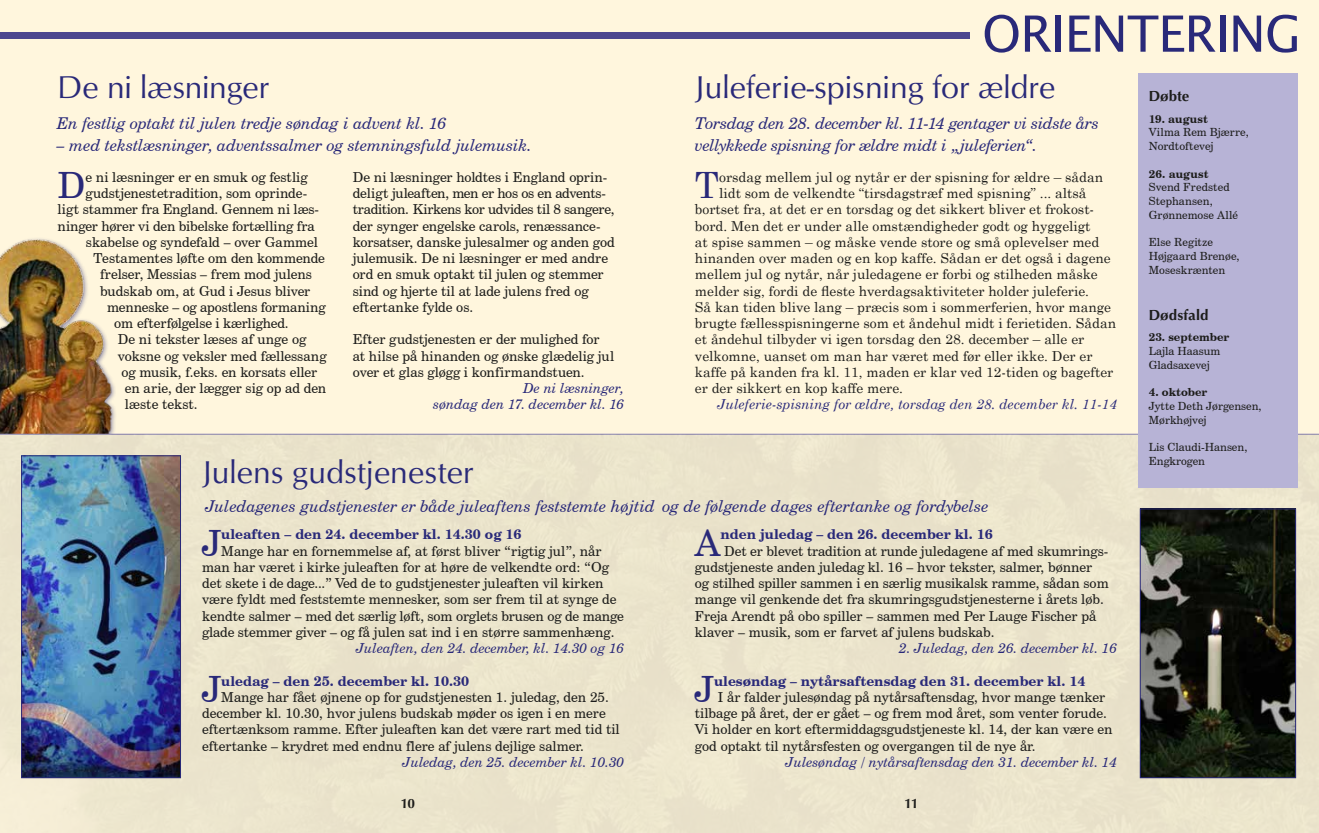
<style>
.page{position:relative;width:1319px;height:833px;background:#fff}
.page>*{position:absolute;margin:0;border:0;box-sizing:border-box;transform-origin:0 0}
.t1{font:50px "Lucida Sans";letter-spacing:-.015em;color:#292979}
.t2{font:36.25px "Century Schoolbook BT";color:#292979}
.t3{font:36.25px "Century Schoolbook";color:#292979}
.t4{font:32.5px "Ophian";letter-spacing:-.005em;color:#292979}
.t5{font:italic 16.25px/21.2px "Century Schoolbook BT";letter-spacing:-.01em;color:#292979}
.t6{font:700 15px "Ophian";color:#1d1d1b}
.t7{font:13.75px/16.2px "Century Schoolbook BT";color:#1d1d1b}
.t8{font:13.75px "Century Schoolbook";color:#1d1d1b}
.t9{font:italic 13.75px/16.2px "Century Schoolbook BT";color:#292979;text-align:right}
.t10{font:700 13.75px "Century Schoolbook BT";color:#292979}
.t11{font:italic 13.75px "Century Schoolbook";color:#292979}
.t12{font:700 13.75px "Ophian";color:#1d1d1b}
.t13{font:11.25px/13.8px "Century Schoolbook BT";color:#1d1d1b}
.t14{font:700 11.25px "Century Schoolbook BT";color:#1d1d1b}
</style>
<div class="page">
<div style="left:0;top:0;width:1318px;height:833px;background:#fff6dd"></div>
<img style="left:0;top:240px;width:152px;height:194px">
<div style="left:0;top:434px;width:1318px;height:399px;background:#ebe4cc"></div>
<img style="left:1141px;top:510px;width:152px;height:266px">
<div style="left:1139px;top:508px;width:156px;height:270px;border:1px solid #292979"></div>
<img style="left:23px;top:457px;width:156px;height:319px">
<div style="left:21px;top:455px;width:160px;height:323px;border:1px solid #292979"></div>
<div style="left:1137px;top:73px;width:160px;height:414px;background:#b7b3d6"></div>
<div style="left:0;top:32px;width:969px;height:7px;background:#4c468e"></div>
<h1 class="t1" style="left:981px;top:5px;width:320px">ORIENTERING</h1>
<p class="t6" style="left:1148px;top:87px;width:42px">Døbte</p>
<p class="t14" style="left:1148px;top:111px;width:61px">19. august</p>
<p class="t13" style="left:1148px;top:125px;width:101px">Vilma Rem Bjærre,<br>Nordtoftevej</p>
<p class="t14" style="left:1148px;top:166px;width:61px">26. august</p>
<p class="t13" style="left:1148px;top:180px;width:91px">Svend Fredsted<br>Stephansen,<br>Grønnemose Allé</p>
<p class="t13" style="left:1148px;top:235px;width:92px">Else Regitze<br>Højgaard Brenøe,<br>Moseskrænten</p>
<p class="t6" style="left:1148px;top:306px;width:61px">Dødsfald</p>
<p class="t14" style="left:1148px;top:330px;width:82px">23. september</p>
<p class="t13" style="left:1148px;top:344px;width:73px">Lajla Haasum<br>Gladsaxevej</p>
<p class="t14" style="left:1148px;top:385px;width:60px">4. oktober</p>
<p class="t13" style="left:1148px;top:399px;width:114px">Jytte Deth Jørgensen,<br>Mørkhøjvej</p>
<p class="t13" style="left:1148px;top:440px;width:100px">Lis Claudi-Hansen,<br>Engkrogen</p>
<h3 class="t4" style="left:694px;top:68px;width:362px">Juleferie-spisning for ældre</h3>
<h3 class="t4" style="left:58px;top:68px;width:213px">De ni læsninger</h3>
<p class="t5" style="left:57px;top:113px;width:391px">En festlig optakt til julen tredje søndag i advent kl. 16</p>
<p class="t5" style="left:57px;top:134px;width:476px">– med tekstlæsninger, adventssalmer og stemningsfuld julemusik.</p>
<h2 class="t2" style="left:58px;top:163px;width:29px">D</h2>
<p class="t7" style="left:85px;top:169px;width:224px">e ni læsninger er en smuk og festlig</p>
<p class="t5" style="left:694px;top:113px;width:405px">Torsdag den 28. december kl. 11-14 gentager vi sidste års vellykkede spisning for ældre midt i „juleferien“.</p>
<h2 class="t3" style="left:694px;top:154px;width:26px">T</h2>
<p class="t8" style="left:719px;top:165px;width:385px">orsdag mellem jul og nytår er der spisning for ældre – sådan</p>
<p class="t7" style="left:353px;top:169px;width:263px">De ni læsninger holdtes i England oprin&shy;deligt juleaften, men er hos os en advents&shy;tradition. Kirkens kor udvides til 8 sangere, der synger engelske carols, renæssance&shy;korsatser, danske julesalmer og anden god julemusik. De ni læsninger er med andre ord en smuk optakt til julen og stemmer sind og hjerte til at lade julens fred og eftertanke fylde os.</p>
<p class="t7" style="left:353px;top:331px;width:263px">Efter gudstjenesten er der mulighed for at hilse på hinanden og ønske glædelig jul over et glas gløgg i konfirmandstuen.</p>
<p class="t9" style="left:433px;top:380px;width:192px">De ni læsninger,<br>søndag den 17. december kl. 16</p>
<p class="t8" style="left:719px;top:181px;width:369px">lidt som de velkendte “tirsdagstræf med spisning” ... altså</p>
<p class="t8" style="left:694px;top:198px;width:401px">bortset fra, at det er en torsdag og det sikkert bliver et frokost-</p>
<p class="t8" style="left:694px;top:214px;width:397px">bord. Men det er under alle omstændigheder godt og hyggeligt</p>
<p class="t8" style="left:694px;top:230px;width:406px">at spise sammen – og måske vende store og små oplevelser med</p>
<p class="t8" style="left:694px;top:246px;width:417px">hinanden over maden og en kop kaffe. Sådan er det også i dagene</p>
<p class="t8" style="left:694px;top:263px;width:404px">mellem jul og nytår, når juledagene er forbi og stilheden måske</p>
<p class="t8" style="left:694px;top:279px;width:395px">melder sig, fordi de fleste hverdagsaktiviteter holder juleferie.</p>
<p class="t8" style="left:694px;top:295px;width:417px">Så kan tiden blive lang – præcis som i sommerferien, hvor mange</p>
<p class="t8" style="left:694px;top:311px;width:422px">brugte fællesspisningerne som et åndehul midt i ferietiden. Sådan</p>
<p class="t8" style="left:694px;top:328px;width:391px">et åndehul tilbyder vi igen torsdag den 28. december – alle er</p>
<p class="t8" style="left:694px;top:344px;width:399px">velkomne, uanset om man har været med før eller ikke. Der er</p>
<p class="t8" style="left:694px;top:360px;width:420px">kaffe på kanden fra kl. 11, maden er klar ved 12-tiden og bagefter</p>
<p class="t8" style="left:694px;top:376px;width:210px">er der sikkert en kop kaffe mere.</p>
<p class="t11" style="left:716px;top:394px;width:401px">Juleferie-spisning for ældre, torsdag den 28. december kl. 11-14</p>
<p class="t7" style="left:85px;top:185px;width:223px">gudstjenestetradition, som oprinde-</p>
<p class="t7" style="left:58px;top:201px;width:262px">ligt stammer fra England. Gennem ni læs-</p>
<p class="t7" style="left:58px;top:217px;width:259px">ninger hører vi den bibelske fortælling fra</p>
<p class="t7" style="left:86px;top:234px;width:233px">skabelse og syndefald – over Gammel</p>
<p class="t7" style="left:93px;top:250px;width:233px">Testamentes løfte om den kommende</p>
<p class="t7" style="left:100px;top:266px;width:213px">frelser, Messias – frem mod julens</p>
<p class="t7" style="left:100px;top:282px;width:212px">budskab om, at Gud i Jesus bliver</p>
<p class="t7" style="left:107px;top:299px;width:220px">menneske – og apostlens formaning</p>
<p class="t7" style="left:114px;top:315px;width:176px">om efterfølgelse i kærlighed.</p>
<p class="t7" style="left:118px;top:331px;width:190px">De ni tekster læses af unge og</p>
<p class="t7" style="left:118px;top:347px;width:210px">voksne og veksler med fællessang</p>
<p class="t7" style="left:121px;top:364px;width:197px">og musik, f.eks. en korsats eller</p>
<p class="t7" style="left:125px;top:380px;width:203px">en arie, der lægger sig op ad den</p>
<p class="t7" style="left:125px;top:396px;width:74px">læste tekst.</p>
<h3 class="t4" style="left:202px;top:453px;width:273px">Julens gudstjenester</h3>
<p class="t5" style="left:206px;top:495px;width:784px">Juledagenes gudstjenester er både juleaftens feststemte højtid og de følgende dages eftertanke og fordybelse</p>
<h2 class="t2" style="left:202px;top:520px;width:21px">J</h2>
<p class="t10" style="left:221px;top:526px;width:302px">uleaften – den 24. december kl. 14.30 og 16</p>
<p class="t7" style="left:202px;top:542px;width:423px;text-indent:19px">Mange har en fornemmelse af, at først bliver “rigtig jul”, når man har været i kirke juleaften for at høre de velkendte ord: “Og det skete i de dage...” Ved de to gudstjenester juleaften vil kirken være fyldt med feststemte mennesker, som ser frem til at synge de kendte salmer – med det særlig løft, som orglets brusen og de mange glade stemmer giver – og få julen sat ind i en større sammenhæng.</p>
<p class="t9" style="left:356px;top:640px;width:269px">Juleaften, den 24. december, kl. 14.30 og 16</p>
<h2 class="t2" style="left:202px;top:667px;width:21px">J</h2>
<p class="t10" style="left:221px;top:672px;width:249px">uledag – den 25. december kl. 10.30</p>
<p class="t7" style="left:202px;top:689px;width:419px;text-indent:19px">Mange har fået øjnene op for gudstjenesten 1. juledag, den 25. december kl. 10.30, hvor julens budskab møder os igen i en mere eftertænksom ramme. Efter juleaften kan det være rart med tid til eftertanke – krydret med endnu flere af julens dejlige salmer.</p>
<p class="t9" style="left:402px;top:754px;width:223px">Juledag, den 25. december kl. 10.30</p>
<h2 class="t2" style="left:694px;top:520px;width:27px">A</h2>
<p class="t10" style="left:720px;top:526px;width:274px">nden juledag – den 26. december kl. 16</p>
<p class="t7" style="left:694px;top:542px;width:415px;text-indent:29px">Det er blevet tradition at runde juledagene af med skumrings&shy;gudstjeneste anden juledag kl. 16 – hvor tekster, salmer, bønner og stilhed spiller sammen i en særlig musikalsk ramme, sådan som mange vil genkende det fra skumringsgudstjenesterne i årets løb.<br>Freja Arendt på obo spiller – sammen med Per Lauge Fischer på klaver – musik, som er farvet af julens budskab.</p>
<p class="t9" style="left:899px;top:640px;width:219px">2. Juledag, den 26. december kl. 16</p>
<h2 class="t2" style="left:694px;top:667px;width:21px">J</h2>
<p class="t10" style="left:714px;top:672px;width:373px">ulesøndag – nytårsaftensdag den 31. december kl. 14</p>
<p class="t7" style="left:694px;top:689px;width:419px;text-indent:23px">I år falder julesøndag på nytårsaftensdag, hvor mange tænker tilbage på året, der er gået – og frem mod året, som venter forude.<br>Vi holder en kort eftermiddagsgudstjeneste kl. 14, der kan være en god optakt til nytårsfesten og overgangen til de nye år.</p>
<p class="t9" style="left:785px;top:754px;width:333px">Julesøndag / nytårsaftensdag den 31. december kl. 14</p>
<p class="t12" style="left:400px;top:795px;width:16px">10</p>
<p class="t12" style="left:904px;top:795px;width:16px">11</p>
</div>
